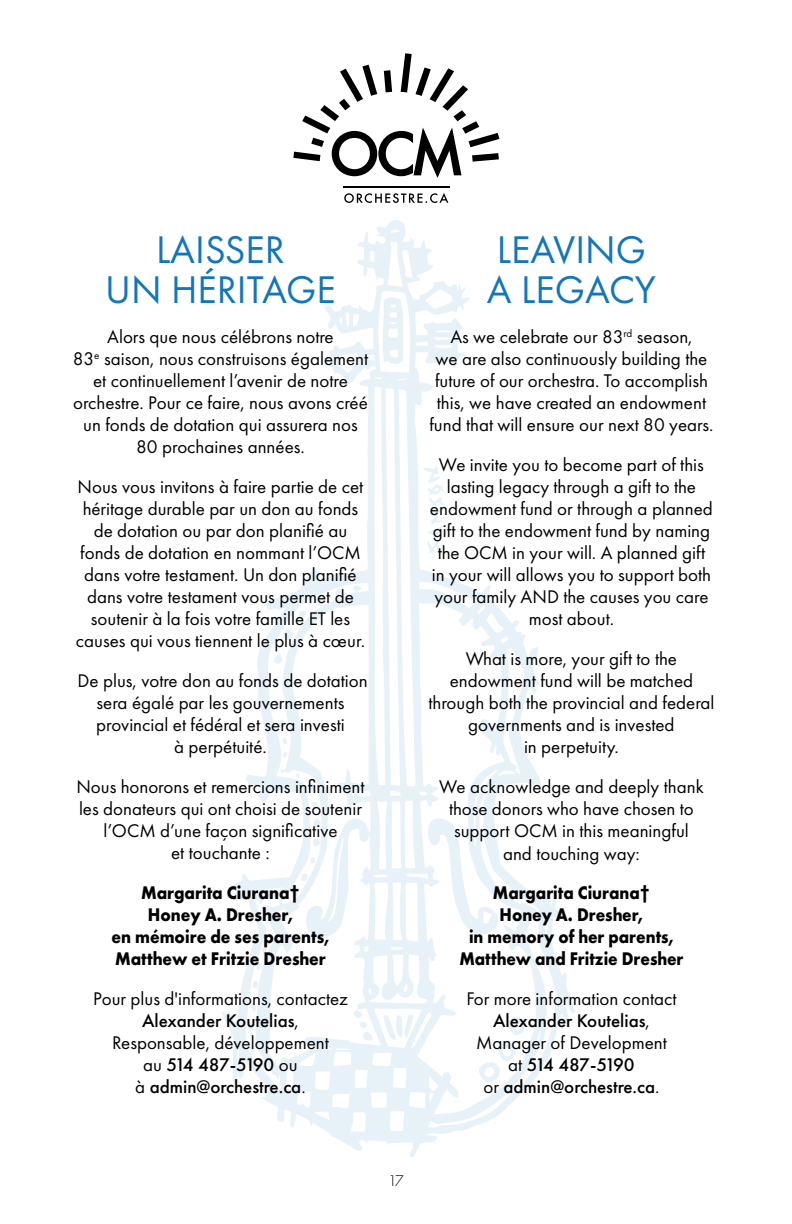
<style>
.page{position:relative;width:792px;height:1224px;background:#fff}
.page>*{position:absolute;margin:0;border:0;box-sizing:border-box;transform-origin:0 0}
.t1{font:40px/40px "Futura PT";color:#1176bb}
.t2{font:19px/22px "Futura PT";color:#000;text-align:center}
.t3{font:700 19px/22px "Futura PT";color:#000;text-align:center;scale:.89 1}
.t4{font:700 19px/22px "Futura PT";color:#000;text-align:center;scale:.9 1}
.t5{font:300 16px "Futura PT";color:#000}
.s1{font-weight:500}
</style>
<div class="page">
<svg style="left:222px;top:220px;width:353px;height:937px"></svg>
<svg style="left:427px;top:818px;width:71px;height:118px"></svg>
<svg style="left:506px;top:1015px;width:19px;height:20px"></svg>
<svg style="left:479px;top:1043px;width:37px;height:40px"></svg>
<svg style="left:353px;top:1010px;width:20px;height:31px"></svg>
<svg style="left:284px;top:629px;width:9px;height:11px"></svg>
<svg style="left:273px;top:654px;width:9px;height:10px"></svg>
<svg style="left:299px;top:611px;width:8px;height:9px"></svg>
<div style="left:272px;top:678px;width:8px;height:8px;background:#e7f1f8;border-radius:3px"></div>
<svg style="left:314px;top:819px;width:7px;height:10px"></svg>
<svg style="left:307px;top:783px;width:8px;height:10px"></svg>
<svg style="left:311px;top:801px;width:8px;height:10px"></svg>
<svg style="left:301px;top:873px;width:6px;height:9px"></svg>
<svg style="left:274px;top:701px;width:7px;height:8px"></svg>
<svg style="left:248px;top:1022px;width:7px;height:10px"></svg>
<svg style="left:335px;top:588px;width:8px;height:9px"></svg>
<svg style="left:279px;top:719px;width:6px;height:9px"></svg>
<svg style="left:250px;top:1003px;width:6px;height:9px"></svg>
<svg style="left:252px;top:981px;width:6px;height:8px"></svg>
<svg style="left:249px;top:1045px;width:6px;height:8px"></svg>
<svg style="left:292px;top:890px;width:5px;height:7px"></svg>
<svg style="left:310px;top:857px;width:5px;height:7px"></svg>
<svg style="left:282px;top:737px;width:6px;height:7px"></svg>
<svg style="left:256px;top:964px;width:6px;height:6px"></svg>
<svg style="left:261px;top:948px;width:5px;height:7px"></svg>
<svg style="left:282px;top:752px;width:6px;height:6px"></svg>
<svg style="left:296px;top:773px;width:4px;height:6px"></svg>
<svg style="left:267px;top:933px;width:4px;height:5px"></svg>
<svg style="left:382px;top:297px;width:21px;height:68px"></svg>
<svg style="left:383px;top:1015px;width:30px;height:25px"></svg>
<svg style="left:423px;top:465px;width:22px;height:90px"></svg>
<svg style="left:293px;top:53px;width:207px;height:125px"></svg>
<hr style="left:343px;top:186px;width:106px;height:1px;background:#000">
<svg style="left:344px;top:193px;width:104px;height:10px"></svg>
<h1 class="t1" style="left:105px;top:230px;width:232px;text-align:center">LAISSER<br>UN HÉRITAGE</h1>
<p class="t2" style="left:73px;top:326px;width:297px">Alors que nous célébrons notre<br>83<sup>e</sup> saison, nous construisons également et continuellement l’avenir de notre orchestre. Pour ce faire, nous avons créé un fonds de dotation qui assurera nos 80 prochaines années.</p>
<p class="t2" style="left:76px;top:476px;width:291px">Nous vous invitons à faire partie de cet héritage durable par un don au fonds de dotation ou par don planifié au fonds de dotation en nommant l’OCM dans votre testament. Un don planifié dans votre testament vous permet de soutenir à la fois votre famille ET les causes qui vous tiennent le plus à cœur.</p>
<p class="t2" style="left:78px;top:670px;width:292px">De plus, votre don au fonds de dotation sera égalé par les gouvernements provincial et fédéral et sera investi<br>à perpétuité.</p>
<p class="t2" style="left:76px;top:776px;width:290px">Nous honorons et remercions infiniment les donateurs qui ont choisi de soutenir l’OCM d’une façon significative<br>et touchante :</p>
<p class="t4" style="left:111px;top:882px;width:244px">Margarita Ciurana†<br>Honey A. Dresher,<br>en mémoire de ses parents,<br>Matthew et Fritzie Dresher</p>
<p class="t2" style="left:93px;top:988px;width:256px">Pour plus d'informations, contactez<br><span class="s1">Alexander Koutelias</span>,<br>Responsable, développement<br>au <span class="s1">514 487-5190</span> ou<br>à <span class="s1">admin@orchestre.ca</span>.</p>
<h1 class="t1" style="left:487px;top:230px;width:171px">LEAVING<br>A LEGACY</h1>
<p class="t2" style="left:429px;top:326px;width:286px">As we celebrate our 83<sup>rd</sup> season,<br>we are also continuously building the future of our orchestra. To accomplish this, we have created an endowment fund that will ensure our next 80 years.</p>
<p class="t2" style="left:430px;top:454px;width:285px">We invite you to become part of this lasting legacy through a gift to the endowment fund or through a planned gift to the endowment fund by naming the OCM in your will. A planned gift in your will allows you to support both your family AND the causes you care most about.</p>
<p class="t2" style="left:428px;top:648px;width:288px">What is more, your gift to the endowment fund will be matched through both the provincial and federal governments and is invested<br>in perpetuity.</p>
<p class="t2" style="left:439px;top:776px;width:266px">We acknowledge and deeply thank those donors who have chosen to support OCM in this meaningful and touching way:</p>
<p class="t3" style="left:459px;top:882px;width:253px">Margarita Ciurana†<br>Honey A. Dresher,<br>in memory of her parents,<br>Matthew and Fritzie Dresher</p>
<p class="t2" style="left:466px;top:988px;width:212px">For more information contact<br><span class="s1">Alexander Koutelias</span>,<br>Manager of Development<br>at <span class="s1">514 487-5190<br></span>or <span class="s1">admin@orchestre.ca</span>.</p>
<p class="t5" style="left:388px;top:1171px;width:17px">17</p>
</div>
